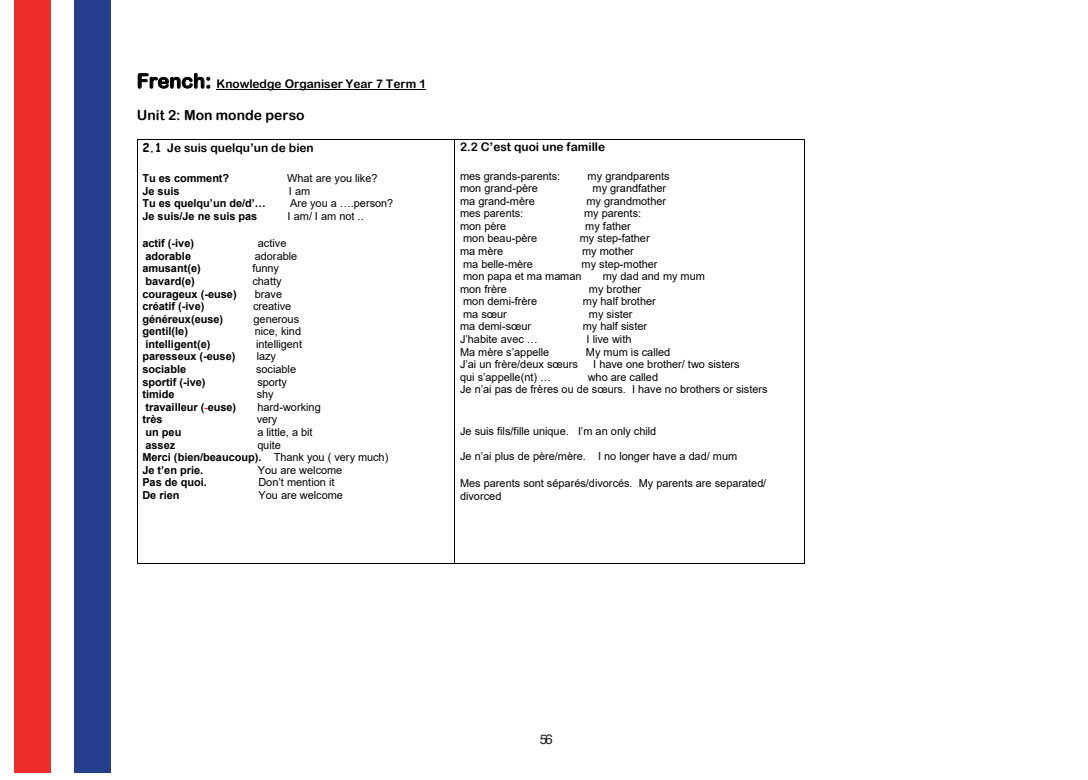
<style>
.page{position:relative;width:1088px;height:780px;background:#fff}
.page>*{position:absolute;margin:0;border:0;box-sizing:border-box;transform-origin:0 0}
.t1{font:14px "Arial Rounded MT Bold";color:#000}
.t2{font:13.75px "Helvetica";color:#231f20}
.t3{font:11.88px "Arial Rounded MT Bold";color:#000}
.t4{font:11px/12.5px "Arial";color:#000}
.t5{font:700 11px/12.6px "Arial";color:#000}
.s1{font-size:19.88px}
.s2{font-family:"Comic Sans MS";font-weight:700}
.s3{font-size:9.88px;color:#f00}
.s4{font-weight:400}
</style>
<div class="page">
<div style="left:14px;top:0;width:37px;height:772px;background:#ee2d2d"></div>
<div style="left:75px;top:0;width:36px;height:772px;background:#253f8e"></div>
<hr style="left:217px;top:89px;width:209px;height:1px;background:#000">
<hr style="left:137px;top:139px;width:317px;height:1px;background:#000">
<hr style="left:455px;top:139px;width:350px;height:1px;background:#000">
<hr style="left:137px;top:139px;width:1px;height:424px;background:#000">
<hr style="left:137px;top:563px;width:317px;height:1px;background:#000">
<hr style="left:454px;top:139px;width:1px;height:424px;background:#000">
<hr style="left:455px;top:563px;width:350px;height:1px;background:#000">
<hr style="left:805px;top:139px;width:1px;height:424px;background:#000">
<p class="t3" style="left:137px;top:77px;width:291px"><span class="s1">French:</span> Knowledge Organiser Year 7 Term 1</p>
<p class="t1" style="left:137px;top:106px;width:169px">Unit 2: Mon monde perso</p>
<p class="t3" style="left:142px;top:141px;width:173px"><span class="s2">2.1</span> Je suis quelqu’un de bien</p>
<p class="t5" style="left:142px;top:172px;width:88px">Tu es comment?</p>
<p class="t4" style="left:287px;top:172px;width:92px">What are you like?</p>
<p class="t5" style="left:142px;top:185px;width:39px">Je suis</p>
<p class="t4" style="left:289px;top:185px;width:23px">I am</p>
<p class="t5" style="left:142px;top:197px;width:125px">Tu es quelqu’un de/d’…</p>
<p class="t4" style="left:290px;top:197px;width:105px">Are you a ….person?</p>
<p class="t5" style="left:142px;top:210px;width:116px">Je suis/Je ne suis pas</p>
<p class="t4" style="left:288px;top:210px;width:78px">I am/ I am not ..</p>
<p class="t5" style="left:142px;top:237px;width:53px">actif (-ive)</p>
<p class="t4" style="left:258px;top:237px;width:30px">active</p>
<p class="t5" style="left:145px;top:250px;width:47px">adorable</p>
<p class="t4" style="left:255px;top:250px;width:44px">adorable</p>
<p class="t5" style="left:142px;top:262px;width:60px">amusant(e)</p>
<p class="t4" style="left:252px;top:262px;width:28px">funny</p>
<p class="t5" style="left:145px;top:275px;width:51px">bavard(e)</p>
<p class="t4" style="left:252px;top:275px;width:31px">chatty</p>
<p class="t5" style="left:142px;top:287px;width:96px">courageux (-euse)</p>
<p class="t4" style="left:255px;top:287px;width:29px">brave</p>
<p class="t5" style="left:142px;top:300px;width:64px">créatif (-ive)</p>
<p class="t4" style="left:253px;top:300px;width:40px">creative</p>
<p class="t5" style="left:142px;top:312px;width:82px">généreux(euse)</p>
<p class="t4" style="left:254px;top:312px;width:47px">generous</p>
<p class="t5" style="left:142px;top:325px;width:47px">gentil(le)</p>
<p class="t4" style="left:255px;top:325px;width:48px">nice, kind</p>
<p class="t5" style="left:145px;top:338px;width:66px">intelligent(e)</p>
<p class="t4" style="left:256px;top:337px;width:48px">intelligent</p>
<p class="t5" style="left:142px;top:350px;width:95px">paresseux (-euse)</p>
<p class="t4" style="left:257px;top:350px;width:21px">lazy</p>
<p class="t5" style="left:142px;top:363px;width:45px">sociable</p>
<p class="t4" style="left:256px;top:363px;width:41px">sociable</p>
<p class="t5" style="left:142px;top:375px;width:65px">sportif (-ive)</p>
<p class="t4" style="left:257px;top:375px;width:31px">sporty</p>
<p class="t5" style="left:142px;top:388px;width:34px">timide</p>
<p class="t4" style="left:257px;top:388px;width:18px">shy</p>
<p class="t5" style="left:145px;top:400px;width:92px">travailleur (<span class="s3">-</span>euse)</p>
<p class="t4" style="left:258px;top:400px;width:65px">hard-working</p>
<p class="t5" style="left:142px;top:413px;width:22px">très</p>
<p class="t4" style="left:257px;top:413px;width:22px">very</p>
<p class="t5" style="left:145px;top:426px;width:37px">un peu</p>
<p class="t4" style="left:257px;top:425px;width:57px">a little, a bit</p>
<p class="t5" style="left:145px;top:438px;width:31px">assez</p>
<p class="t5" style="left:142px;top:438px;width:247px;text-indent:115px"><span class="s4">quite<br></span>Merci (bien/beaucoup). <span class="s4">Thank you ( very much)<br></span>Je t’en prie.</p>
<p class="t4" style="left:258px;top:463px;width:86px">You are welcome</p>
<p class="t5" style="left:142px;top:476px;width:66px">Pas de quoi.</p>
<p class="t4" style="left:258px;top:476px;width:78px">Don’t mention it</p>
<p class="t5" style="left:142px;top:488px;width:39px">De rien</p>
<p class="t4" style="left:258px;top:488px;width:86px">You are welcome</p>
<p class="t3" style="left:460px;top:139px;width:147px">2.2 C’est quoi une famille</p>
<p class="t4" style="left:460px;top:169px;width:102px">mes grands-parents:</p>
<p class="t4" style="left:588px;top:169px;width:84px">my grandparents</p>
<p class="t4" style="left:460px;top:182px;width:79px">mon grand-père</p>
<p class="t4" style="left:592px;top:182px;width:75px">my grandfather</p>
<p class="t4" style="left:460px;top:194px;width:76px">ma grand-mère</p>
<p class="t4" style="left:586px;top:194px;width:81px">my grandmother</p>
<p class="t4" style="left:460px;top:207px;width:65px">mes parents:</p>
<p class="t4" style="left:584px;top:207px;width:59px">my parents:</p>
<p class="t4" style="left:460px;top:219px;width:48px">mon père</p>
<p class="t4" style="left:585px;top:219px;width:47px">my father</p>
<p class="t4" style="left:463px;top:232px;width:76px">mon beau-père</p>
<p class="t4" style="left:580px;top:232px;width:71px">my step-father</p>
<p class="t4" style="left:460px;top:245px;width:45px">ma mère</p>
<p class="t4" style="left:582px;top:245px;width:53px">my mother</p>
<p class="t4" style="left:463px;top:257px;width:71px">ma belle-mère</p>
<p class="t4" style="left:463px;top:257px;width:196px;text-indent:118px">my step-mother mon papa et ma maman</p>
<p class="t4" style="left:603px;top:270px;width:104px">my dad and my mum</p>
<p class="t4" style="left:460px;top:282px;width:48px">mon frère</p>
<p class="t4" style="left:589px;top:282px;width:54px">my brother</p>
<p class="t4" style="left:463px;top:295px;width:76px">mon demi-frère</p>
<p class="t4" style="left:583px;top:295px;width:74px">my half brother</p>
<p class="t4" style="left:463px;top:307px;width:45px">ma sœur</p>
<p class="t4" style="left:589px;top:307px;width:45px">my sister</p>
<p class="t4" style="left:460px;top:320px;width:73px">ma demi-sœur</p>
<p class="t4" style="left:583px;top:320px;width:66px">my half sister</p>
<p class="t4" style="left:460px;top:333px;width:79px">J’habite avec …</p>
<p class="t4" style="left:586px;top:333px;width:47px">I live with</p>
<p class="t4" style="left:460px;top:345px;width:91px">Ma mère s’appelle</p>
<p class="t4" style="left:586px;top:345px;width:86px">My mum is called</p>
<p class="t4" style="left:460px;top:358px;width:119px">J’ai un frère/deux sœurs</p>
<p class="t4" style="left:593px;top:358px;width:148px">I have one brother/ two sisters</p>
<p class="t4" style="left:460px;top:370px;width:93px">qui s’appelle(nt) …</p>
<p class="t4" style="left:460px;top:370px;width:309px;text-indent:128px">who are called<br>Je n’ai pas de frères ou de sœurs. I have no brothers or sisters</p>
<p class="t4" style="left:460px;top:425px;width:198px">Je suis fils/fille unique. I’m an only child</p>
<p class="t4" style="left:460px;top:450px;width:279px">Je n’ai plus de père/mère. I no longer have a dad/ mum</p>
<p class="t4" style="left:460px;top:477px;width:308px">Mes parents sont séparés/divorcés. My parents are separated/ divorced</p>
<p class="t2" style="left:540px;top:728px;width:14px">56</p>
</div>
